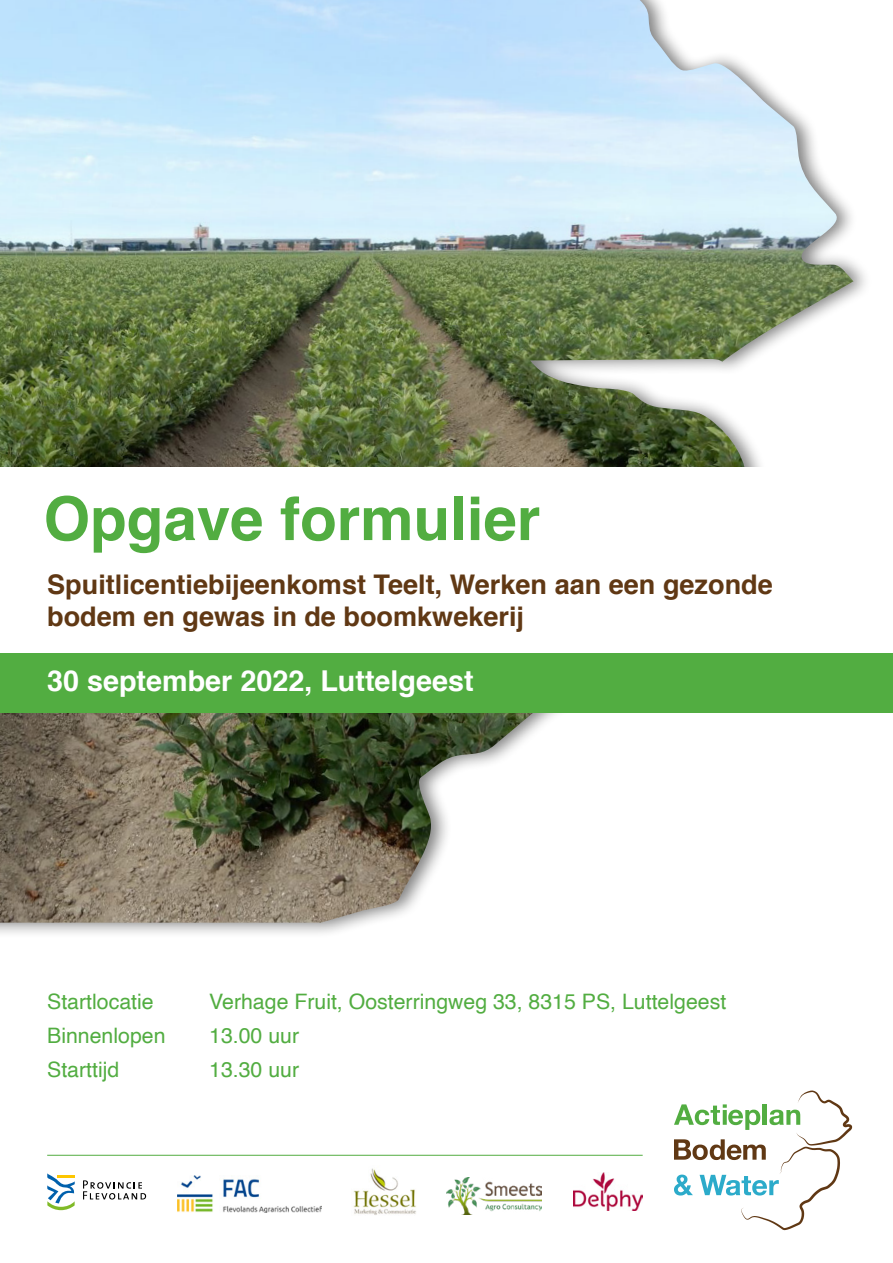
<style>
.page{position:relative;width:893px;height:1263px;background:#fff}
.page>*{position:absolute;margin:0;border:0;box-sizing:border-box;transform-origin:0 0}
.t1{font:700 60px "Helvetica";color:#52ad41}
.t2{font:700 28.8px "Helvetica";color:#fff}
.t3{font:700 27px/32.1px "Helvetica";color:#603814}
.t4{font:21.3px "Helvetica";color:#52ad41}
</style>
<div class="page">
<img style="left:353px;top:1168px;width:63px;height:47px">
<div style="left:0;top:0;width:874px;height:939px;background:#000;opacity:.5"></div>
<img style="left:0;top:0;width:853px;height:923px">
<svg style="left:674px;top:1090px;width:178px;height:140px"></svg>
<hr style="left:47px;top:1155px;width:596px;height:1px;background:#52ad41">
<img style="left:178px;top:1175px;width:144px;height:37px">
<svg style="left:47px;top:1173px;width:28px;height:37px"></svg>
<svg style="left:83px;top:1180px;width:63px;height:19px"></svg>
<img style="left:574px;top:1173px;width:68px;height:37px">
<img style="left:446px;top:1177px;width:96px;height:37px">
<div style="left:0;top:468px;width:893px;height:197px;background:#fff"></div>
<div style="left:0;top:653px;width:893px;height:60px;background:#52ad41"></div>
<p class="t1" style="left:43px;top:470px;width:498px">Opgave formulier</p>
<p class="t3" style="left:47px;top:569px;width:727px">Spuitlicentiebijeenkomst Teelt, Werken aan een gezonde bodem en gewas in de boomkwekerij</p>
<p class="t2" style="left:47px;top:657px;width:428px">30 september 2022, Luttelgeest</p>
<p class="t4" style="left:47px;top:985px;width:108px">Startlocatie</p>
<p class="t4" style="left:209px;top:985px;width:519px">Verhage Fruit, Oosterringweg 33, 8315 PS, Luttelgeest</p>
<p class="t4" style="left:47px;top:1019px;width:120px">Binnenlopen</p>
<p class="t4" style="left:209px;top:1019px;width:91px">13.00 uur</p>
<p class="t4" style="left:47px;top:1053px;width:74px">Starttijd</p>
<p class="t4" style="left:209px;top:1053px;width:91px">13.30 uur</p>
</div>
